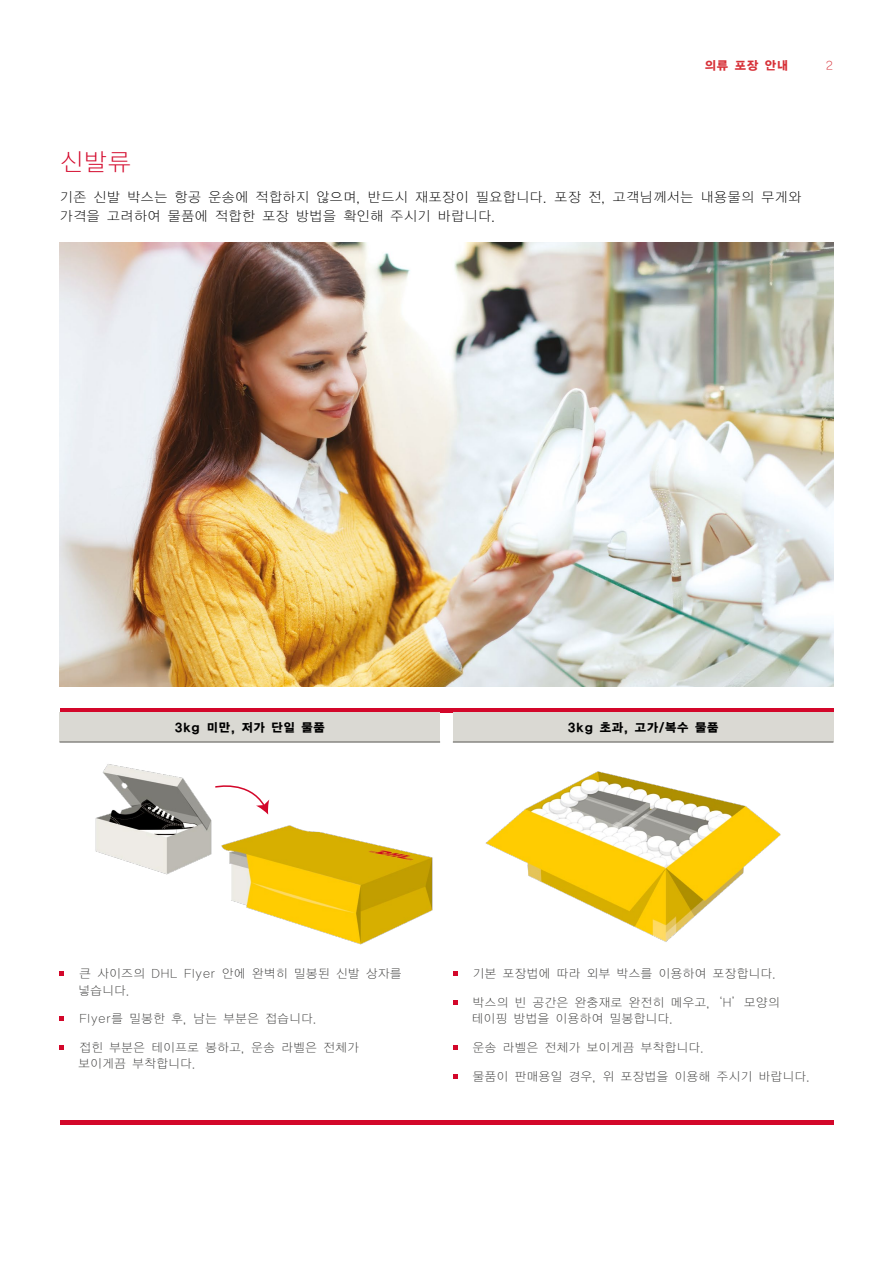
<style>
.page{position:relative;width:893px;height:1263px;background:#fff}
.page>*{position:absolute;margin:0;border:0;box-sizing:border-box;transform-origin:0 0}
.t1{font:24px "YGO11";color:#d3072a}
.t2{font:13.5px/18.3px "YGO11";color:#000}
.t3{font:12px/16.2px "YGO11";color:#3c3c3b}
.t4{font:12px "YGO16";color:#000}
.t5{font:12px "YGO16";color:#d73138}
.t6{font:12px "YGO11";color:#d73138}
</style>
<div class="page">
<hr style="left:60px;top:708px;width:773px;height:4px;background:#d3072a">
<div style="left:60px;top:1120px;width:773px;height:5px;background:#d3072a"></div>
<div style="left:60px;top:712px;width:380px;height:30px;background:#dad9d3"></div>
<hr style="left:60px;top:742px;width:380px;height:1px;background:#575651">
<svg style="left:60px;top:971px;width:4px;height:5px"></svg>
<svg style="left:60px;top:1016px;width:4px;height:5px"></svg>
<svg style="left:60px;top:1045px;width:4px;height:5px"></svg>
<div style="left:453px;top:712px;width:380px;height:30px;background:#dad9d3"></div>
<hr style="left:453px;top:742px;width:380px;height:1px;background:#575651">
<svg style="left:453px;top:971px;width:5px;height:5px"></svg>
<svg style="left:453px;top:1000px;width:5px;height:5px"></svg>
<svg style="left:453px;top:1045px;width:5px;height:5px"></svg>
<svg style="left:453px;top:1074px;width:5px;height:4px"></svg>
<img style="left:95px;top:764px;width:117px;height:111px">
<img style="left:221px;top:825px;width:212px;height:120px">
<svg style="left:215px;top:785px;width:54px;height:29px"></svg>
<img style="left:485px;top:771px;width:296px;height:171px">
<img style="left:60px;top:242px;width:773px;height:445px">
<h1 class="t1" style="left:60px;top:147px;width:73px">신발류</h1>
<p class="t5" style="left:704px;top:58px;width:85px">의류 포장 안내</p>
<p class="t6" style="left:826px;top:58px;width:9px">2</p>
<p class="t2" style="left:60px;top:188px;width:744px">기존 신발 박스는 항공 운송에 적합하지 않으며, 반드시 재포장이 필요합니다. 포장 전, 고객님께서는 내용물의 무게와 가격을 고려하여 물품에 적합한 포장 방법을 확인해 주시기 바랍니다.</p>
<p class="t4" style="left:174px;top:720px;width:152px">3kg 미만, 저가 단일 물품</p>
<p class="t4" style="left:567px;top:720px;width:153px">3kg 초과, 고가/복수 물품</p>
<p class="t3" style="left:78px;top:966px;width:325px">큰 사이즈의 DHL Flyer 안에 완벽히 밀봉된 신발 상자를 넣습니다.</p>
<p class="t3" style="left:79px;top:1011px;width:239px">Flyer를 밀봉한 후, 남는 부분은 접습니다.</p>
<p class="t3" style="left:78px;top:1039px;width:282px">접힌 부분은 테이프로 봉하고, 운송 라벨은 전체가 보이게끔 부착합니다.</p>
<p class="t3" style="left:473px;top:966px;width:305px">기본 포장법에 따라 외부 박스를 이용하여 포장합니다.</p>
<p class="t3" style="left:472px;top:994px;width:310px">박스의 빈 공간은 완충재로 완전히 메우고,‘H’모양의 테이핑 방법을 이용하여 밀봉합니다.</p>
<p class="t3" style="left:473px;top:1039px;width:233px">운송 라벨은 전체가 보이게끔 부착합니다.</p>
<p class="t3" style="left:473px;top:1068px;width:339px">물품이 판매용일 경우, 위 포장법을 이용해 주시기 바랍니다.</p>
</div>
